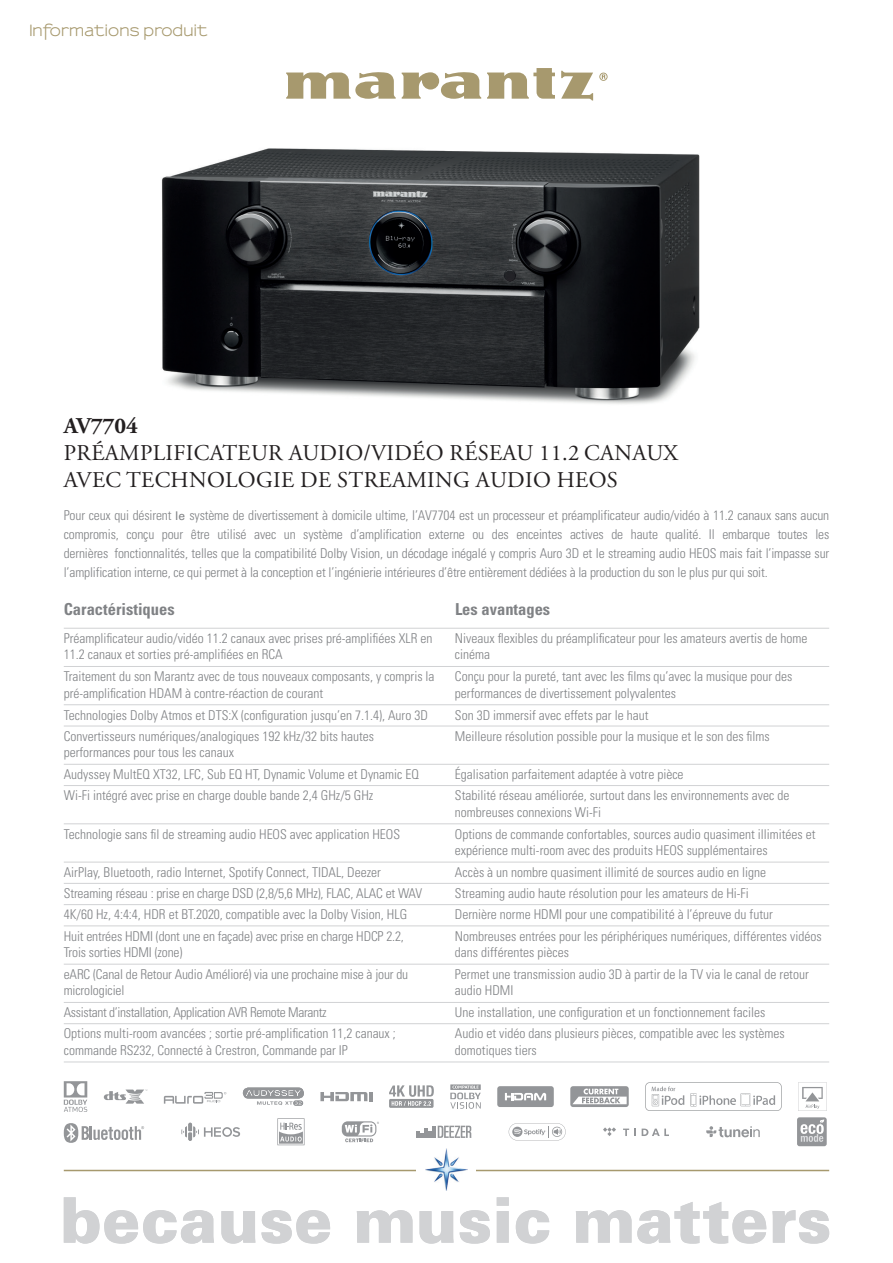
<style>
.page{position:relative;width:893px;height:1263px;background:#fff}
.page>*{position:absolute;margin:0;border:0;box-sizing:border-box;transform-origin:0 0}
.t1{font:22.5px/27px "Adobe Garamond Pro";letter-spacing:.015em;color:#231f20}
.t2{font:700 22.5px "Adobe Garamond Pro";color:#231f20}
.t3{font:700 condensed 16.5px "Univers";color:#808285}
.t4{font:700 15px "Sansumi";letter-spacing:-.01em;color:#a7996e}
.t5{font:300 condensed 13.5px/16.5px "Univers";color:#808285}
.t6{font:300 condensed 13.5px "Univers";letter-spacing:-.025em;color:#808285}
.s1{font-weight:400;font-stretch:normal;font-size:12px}
</style>
<div class="page">
<img style="left:161px;top:148px;width:539px;height:256px">
<hr style="left:64px;top:1170px;width:765px;height:1px;background:#a7996e">
<div style="left:417px;top:1142px;width:59px;height:55px;background:#fff"></div>
<img style="left:425px;top:1148px;width:43px;height:43px">
<svg style="left:402px;top:72px;width:79px;height:27px"></svg>
<svg style="left:487px;top:68px;width:68px;height:31px"></svg>
<svg style="left:561px;top:71px;width:32px;height:29px"></svg>
<svg style="left:286px;top:72px;width:110px;height:27px"></svg>
<svg style="left:599px;top:73px;width:9px;height:8px"></svg>
<svg style="left:64px;top:1197px;width:150px;height:46px"></svg>
<svg style="left:221px;top:1211px;width:34px;height:32px"></svg>
<svg style="left:261px;top:1210px;width:69px;height:33px"></svg>
<svg style="left:357px;top:1210px;width:55px;height:33px"></svg>
<svg style="left:420px;top:1211px;width:34px;height:32px"></svg>
<svg style="left:460px;top:1210px;width:30px;height:33px"></svg>
<svg style="left:497px;top:1197px;width:12px;height:46px"></svg>
<svg style="left:516px;top:1210px;width:33px;height:33px"></svg>
<svg style="left:576px;top:1210px;width:55px;height:33px"></svg>
<svg style="left:637px;top:1202px;width:129px;height:41px"></svg>
<svg style="left:772px;top:1210px;width:57px;height:33px"></svg>
<hr style="left:64px;top:628px;width:391px;height:1px;background:#d1d2d4">
<hr style="left:455px;top:628px;width:374px;height:1px;background:#d1d2d4">
<hr style="left:64px;top:666px;width:391px;height:1px;background:#d1d2d4">
<hr style="left:455px;top:666px;width:374px;height:1px;background:#d1d2d4">
<hr style="left:64px;top:704px;width:391px;height:1px;background:#d1d2d4">
<hr style="left:455px;top:704px;width:374px;height:1px;background:#d1d2d4">
<hr style="left:64px;top:726px;width:391px;height:1px;background:#d1d2d4">
<hr style="left:455px;top:726px;width:374px;height:1px;background:#d1d2d4">
<hr style="left:64px;top:764px;width:391px;height:1px;background:#d1d2d4">
<hr style="left:455px;top:764px;width:374px;height:1px;background:#d1d2d4">
<hr style="left:64px;top:785px;width:391px;height:1px;background:#d1d2d4">
<hr style="left:455px;top:785px;width:374px;height:1px;background:#d1d2d4">
<hr style="left:64px;top:823px;width:391px;height:1px;background:#d1d2d4">
<hr style="left:455px;top:823px;width:374px;height:1px;background:#d1d2d4">
<hr style="left:64px;top:862px;width:391px;height:1px;background:#d1d2d4">
<hr style="left:455px;top:862px;width:374px;height:1px;background:#d1d2d4">
<hr style="left:64px;top:883px;width:391px;height:1px;background:#d1d2d4">
<hr style="left:455px;top:883px;width:374px;height:1px;background:#d1d2d4">
<hr style="left:64px;top:904px;width:391px;height:1px;background:#d1d2d4">
<hr style="left:455px;top:904px;width:374px;height:1px;background:#d1d2d4">
<hr style="left:64px;top:925px;width:391px;height:1px;background:#d1d2d4">
<hr style="left:455px;top:925px;width:374px;height:1px;background:#d1d2d4">
<hr style="left:64px;top:964px;width:391px;height:1px;background:#d1d2d4">
<hr style="left:455px;top:964px;width:374px;height:1px;background:#d1d2d4">
<hr style="left:64px;top:1002px;width:391px;height:1px;background:#d1d2d4">
<hr style="left:455px;top:1002px;width:374px;height:1px;background:#d1d2d4">
<hr style="left:64px;top:1023px;width:391px;height:1px;background:#d1d2d4">
<hr style="left:455px;top:1023px;width:374px;height:1px;background:#d1d2d4">
<hr style="left:64px;top:1061px;width:391px;height:1px;background:#d1d2d4">
<hr style="left:455px;top:1061px;width:374px;height:1px;background:#d1d2d4">
<svg style="left:509px;top:1123px;width:57px;height:17px"></svg>
<svg style="left:342px;top:1121px;width:37px;height:21px"></svg>
<svg style="left:416px;top:1126px;width:55px;height:12px"></svg>
<svg style="left:623px;top:1128px;width:13px;height:8px"></svg>
<svg style="left:642px;top:1128px;width:27px;height:8px"></svg>
<svg style="left:603px;top:1127px;width:13px;height:9px"></svg>
<svg style="left:706px;top:1126px;width:54px;height:11px"></svg>
<svg style="left:277px;top:1118px;width:27px;height:27px"></svg>
<svg style="left:181px;top:1123px;width:59px;height:18px"></svg>
<div style="left:797px;top:1117px;width:30px;height:29px;background:#939598;border-radius:2px"></div>
<svg style="left:800px;top:1119px;width:24px;height:23px"></svg>
<svg style="left:64px;top:1123px;width:80px;height:20px"></svg>
<svg style="left:64px;top:1081px;width:23px;height:31px"></svg>
<svg style="left:450px;top:1084px;width:31px;height:25px"></svg>
<svg style="left:320px;top:1092px;width:53px;height:9px"></svg>
<svg style="left:389px;top:1085px;width:45px;height:23px"></svg>
<svg style="left:798px;top:1082px;width:29px;height:29px"></svg>
<svg style="left:645px;top:1082px;width:137px;height:29px"></svg>
<svg style="left:104px;top:1089px;width:43px;height:15px"></svg>
<svg style="left:243px;top:1087px;width:61px;height:19px"></svg>
<div style="left:497px;top:1086px;width:57px;height:21px;background:#939598;border-radius:3px"></div>
<svg style="left:505px;top:1093px;width:41px;height:7px"></svg>
<div style="left:570px;top:1086px;width:59px;height:21px;background:linear-gradient(to right,#aeafb2,#afb0b3);border-radius:3px"></div>
<svg style="left:572px;top:1088px;width:55px;height:16px"></svg>
<svg style="left:164px;top:1092px;width:62px;height:12px"></svg>
<p class="t4" style="left:28px;top:22px;width:180px">Informations produit</p>
<h1 class="t2" style="left:64px;top:413px;width:75px">AV7704</h1>
<h1 class="t1" style="left:64px;top:441px;width:615px">PRÉAMPLIFICATEUR AUDIO/VIDÉO RÉSEAU 11.2 CANAUX<br>AVEC TECHNOLOGIE DE STREAMING AUDIO HEOS</h1>
<p class="t5" style="left:64px;top:506px;width:767px;line-height:18.9px;text-align:justify">Pour ceux qui désirent <span class="s1">le</span> système de divertissement à domicile ultime, l’AV7704 est un processeur et préamplificateur audio/vidéo à 11.2 canaux sans aucun compromis, conçu pour être utilisé avec un système d’amplification externe ou des enceintes actives de haute qualité. Il embarque toutes les dernières fonctionnalités, telles que la compatibilité Dolby Vision, un décodage inégalé y compris Auro 3D et le streaming audio HEOS mais fait l’impasse sur l’amplification interne, ce qui permet à la conception et l’ingénierie intérieures d’être entièrement dédiées à la production du son le plus pur qui soit.</p>
<p class="t3" style="left:64px;top:599px;width:112px">Caractéristiques</p>
<p class="t3" style="left:455px;top:599px;width:97px">Les avantages</p>
<p class="t5" style="left:64px;top:630px;width:370px">Préamplificateur audio/vidéo 11.2 canaux avec prises pré-amplifiées XLR en<br>11.2 canaux et sorties pré-amplifiées en RCA</p>
<p class="t5" style="left:455px;top:630px;width:354px">Niveaux flexibles du préamplificateur pour les amateurs avertis de home cinéma</p>
<p class="t5" style="left:64px;top:668px;width:372px">Traitement du son Marantz avec de tous nouveaux composants, y compris la pré-amplification HDAM à contre-réaction de courant</p>
<p class="t5" style="left:455px;top:668px;width:339px">Conçu pour la pureté, tant avec les films qu’avec la musique pour des performances de divertissement polyvalentes</p>
<p class="t5" style="left:64px;top:706px;width:366px">Technologies Dolby Atmos et DTS:X (configuration jusqu’en 7.1.4), Auro 3D</p>
<p class="t5" style="left:455px;top:706px;width:195px">Son 3D immersif avec effets par le haut</p>
<p class="t5" style="left:64px;top:727px;width:312px">Convertisseurs numériques/analogiques 192 kHz/32 bits hautes performances pour tous les canaux</p>
<p class="t5" style="left:455px;top:727px;width:316px">Meilleure résolution possible pour la musique et le son des films</p>
<p class="t5" style="left:64px;top:766px;width:357px">Audyssey MultEQ XT32, LFC, Sub EQ HT, Dynamic Volume et Dynamic EQ</p>
<p class="t5" style="left:455px;top:766px;width:230px">Égalisation parfaitement adaptée à votre pièce</p>
<p class="t5" style="left:64px;top:787px;width:311px">Wi-Fi intégré avec prise en charge double bande 2,4 GHz/5 GHz</p>
<p class="t5" style="left:455px;top:787px;width:336px">Stabilité réseau améliorée, surtout dans les environnements avec de nombreuses connexions Wi-Fi</p>
<p class="t5" style="left:64px;top:825px;width:338px">Technologie sans fil de streaming audio HEOS avec application HEOS</p>
<p class="t5" style="left:455px;top:825px;width:362px">Options de commande confortables, sources audio quasiment illimitées et expérience multi-room avec des produits HEOS supplémentaires</p>
<p class="t5" style="left:64px;top:864px;width:319px">AirPlay, Bluetooth, radio Internet, Spotify Connect, TIDAL, Deezer</p>
<p class="t5" style="left:455px;top:864px;width:313px">Accès à un nombre quasiment illimité de sources audio en ligne</p>
<p class="t5" style="left:64px;top:885px;width:360px">Streaming réseau : prise en charge DSD (2,8/5,6 MHz), FLAC, ALAC et WAV</p>
<p class="t5" style="left:455px;top:885px;width:295px">Streaming audio haute résolution pour les amateurs de Hi-Fi</p>
<p class="t5" style="left:64px;top:906px;width:345px">4K/60 Hz, 4:4:4, HDR et BT.2020, compatible avec la Dolby Vision, HLG</p>
<p class="t5" style="left:455px;top:906px;width:319px">Dernière norme HDMI pour une compatibilité à l’épreuve du futur</p>
<p class="t5" style="left:64px;top:927px;width:342px">Huit entrées HDMI (dont une en façade) avec prise en charge HDCP 2.2,<br>Trois sorties HDMI (zone)</p>
<p class="t5" style="left:455px;top:927px;width:368px">Nombreuses entrées pour les périphériques numériques, différentes vidéos dans différentes pièces</p>
<p class="t5" style="left:64px;top:966px;width:346px">eARC (Canal de Retour Audio Amélioré) via une prochaine mise à jour du micrologiciel</p>
<p class="t5" style="left:455px;top:966px;width:355px">Permet une transmission audio 3D à partir de la TV via le canal de retour audio HDMI</p>
<p class="t6" style="left:64px;top:1004px;width:264px">Assistant d’installation, Application AVR Remote Marantz</p>
<p class="t5" style="left:455px;top:1004px;width:312px">Une installation, une configuration et un fonctionnement faciles</p>
<p class="t5" style="left:64px;top:1025px;width:334px">Options multi-room avancées ; sortie pré-amplification 11,2 canaux ; commande RS232, Connecté à Crestron, Commande par IP</p>
<p class="t5" style="left:455px;top:1025px;width:331px">Audio et vidéo dans plusieurs pièces, compatible avec les systèmes domotiques tiers</p>
</div>
